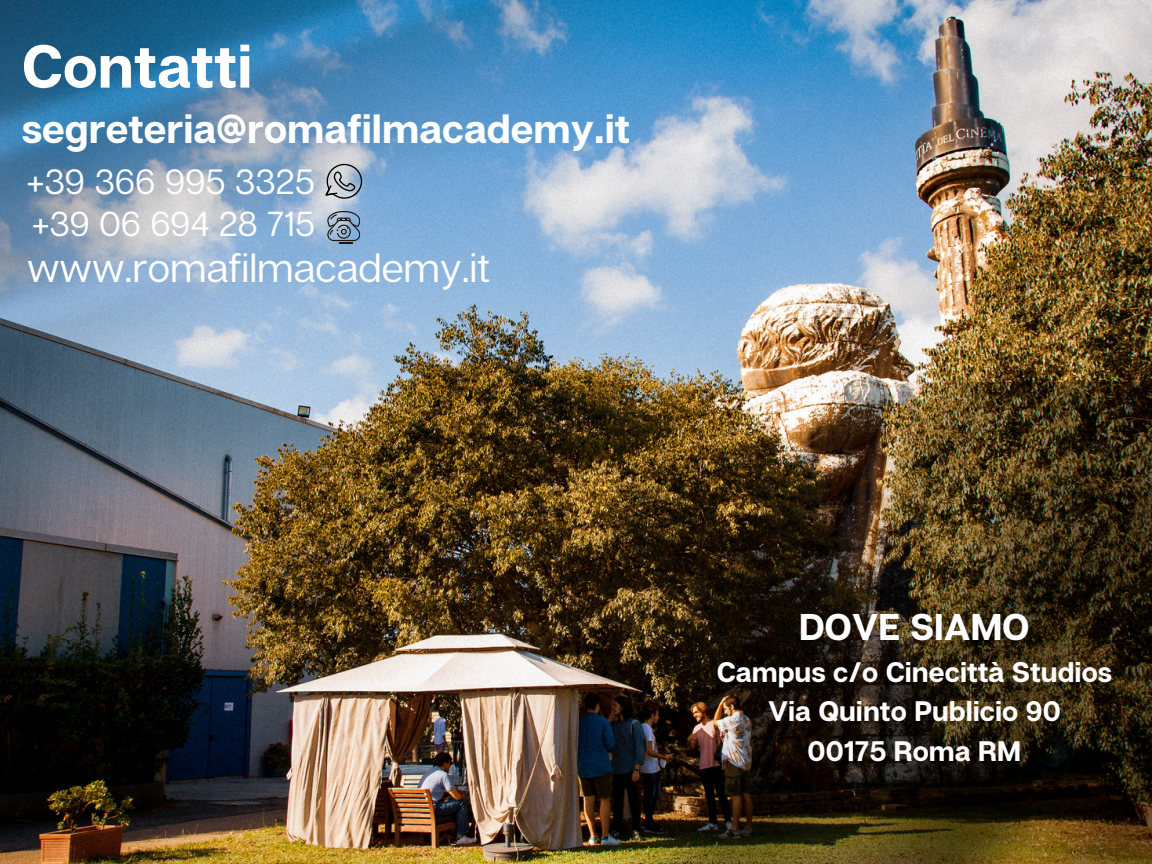
<style>
.page{position:relative;width:1152px;height:864px;background:#fff}
.page>*{position:absolute;margin:0;border:0;box-sizing:border-box;transform-origin:0 0}
.t1{font:700 60.6px "Articulat CF";color:#fff}
.t2{font:700 40.5px "Articulat CF";color:#fff}
.t3{font:40.5px "Articulat CF";color:#fff}
.t4{font:700 37.2px "Articulat CF";color:#fff}
.t5{font:35.1px "Articulat CF";color:#fff}
.t6{font:34.65px "Articulat CF";color:#fff}
.t7{font:700 28.2px/39.5px "Articulat CF";color:#fff;text-align:center}
</style>
<div class="page">
<img style="left:0;top:0;width:1152px;height:864px">
<img style="left:0;top:0;width:731px;height:479px">
<img style="left:577px;top:383px;width:575px;height:481px">
<svg style="left:326px;top:164px;width:37px;height:35px"></svg>
<svg style="left:327px;top:211px;width:33px;height:32px"></svg>
<h2 class="t1" style="left:22px;top:28px;width:232px">Contatti</h2>
<h4 class="t2" style="left:22px;top:103px;width:610px">segreteria@romafilmacademy.it</h4>
<h4 class="t5" style="left:27px;top:160px;width:290px">+39 366 995 3325</h4>
<p class="t6" style="left:32px;top:202px;width:285px">+39 06 694 28 715</p>
<p class="t3" style="left:27px;top:242px;width:465px">www.romafilmacademy.it</p>
<h3 class="t4" style="left:799px;top:603px;width:232px">DOVE SIAMO</h3>
<p class="t7" style="left:717px;top:651px;width:397px">Campus c/o Cinecittà Studios<br>Via Quinto Publicio 90<br>00175 Roma RM</p>
</div>
